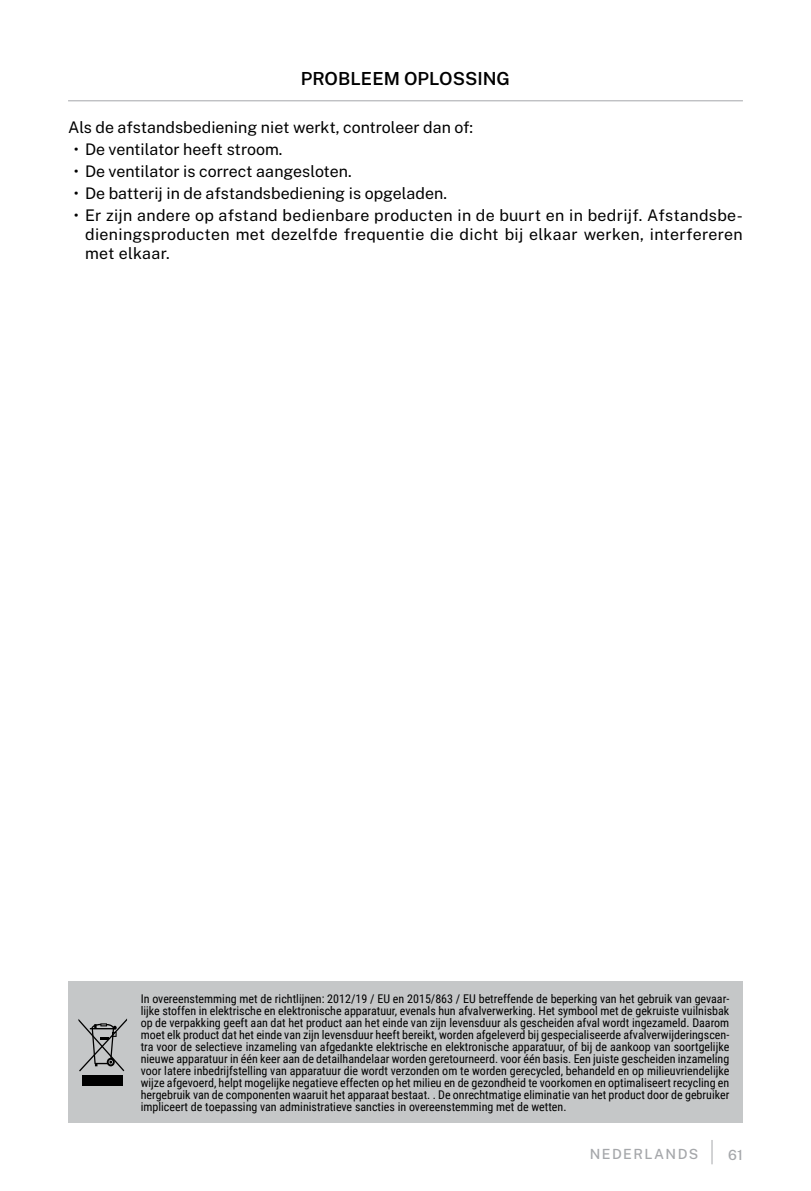
<style>
.page{position:relative;width:811px;height:1191px;background:#fff}
.page>*{position:absolute;margin:0;border:0;box-sizing:border-box;transform-origin:0 0}
.t1{font:600 18px "Public Sans";color:#000}
.t2{font:16px/19.2px "Public Sans";color:#000;text-align:justify}
.t3{font:500 14px "Public Sans";letter-spacing:.1em;color:#a5a7aa}
.t4{font:12px/12px "Roboto Condensed";color:#000;text-align:justify}
</style>
<div class="page">
<svg style="left:711px;top:1140px;width:1px;height:24px"></svg>
<hr style="left:68px;top:100px;width:675px;height:1px;background:#a5a7aa">
<div style="left:68px;top:981px;width:675px;height:142px;background:#c5c7c8"></div>
<div style="left:82px;top:1075px;width:41px;height:10px;background:#000"></div>
<svg style="left:78px;top:1018px;width:49px;height:53px"></svg>
<h1 class="t1" style="left:301px;top:66px;width:211px">PROBLEEM OPLOSSING</h1>
<h2 class="t2" style="left:68px;top:116px;width:407px">Als de afstandsbediening niet werkt, controleer dan of:</h2>
<h2 class="t2" style="left:74px;top:138px;width:210px">• De ventilator heeft stroom.</h2>
<h2 class="t2" style="left:74px;top:160px;width:279px">• De ventilator is correct aangesloten.</h2>
<h2 class="t2" style="left:74px;top:183px;width:375px">• De batterij in de afstandsbediening is opgeladen.</h2>
<h2 class="t2" style="left:85px;top:205px;width:659px;text-indent:-11px">• Er zijn andere op afstand bedienbare producten in de buurt en in bedrijf. Afstandsbe&shy;dieningsproducten met dezelfde frequentie die dicht bij elkaar werken, interfereren met elkaar.</h2>
<p class="t4" style="left:141px;top:991px;width:590px">In overeenstemming met de richtlijnen: 2012/19 / EU en 2015/863 / EU betreffende de beperking van het gebruik van gevaar&shy;lijke stoffen in elektrische en elektronische apparatuur, evenals hun afvalverwerking. Het symbool met de gekruiste vuilnisbak op de verpakking geeft aan dat het product aan het einde van zijn levensduur als gescheiden afval wordt ingezameld. Daarom moet elk product dat het einde van zijn levensduur heeft bereikt, worden afgeleverd bij gespecialiseerde afvalverwijderingscen&shy;tra voor de selectieve inzameling van afgedankte elektrische en elektronische apparatuur, of bij de aankoop van soortgelijke nieuwe apparatuur in één keer aan de detailhandelaar worden geretourneerd. voor één basis. Een juiste gescheiden inzameling voor latere inbedrijfstelling van apparatuur die wordt verzonden om te worden gerecycled, behandeld en op milieuvriendelijke wijze afgevoerd, helpt mogelijke negatieve effecten op het milieu en de gezondheid te voorkomen en optimaliseert recycling en hergebruik van de componenten waaruit het apparaat bestaat. . De onrechtmatige eliminatie van het product door de gebruiker impliceert de toepassing van administratieve sancties in overeenstemming met de wetten.</p>
<p class="t3" style="left:589px;top:1143px;width:110px">NEDERLANDS</p>
<p class="t3" style="left:728px;top:1144px;width:16px">61</p>
</div>
